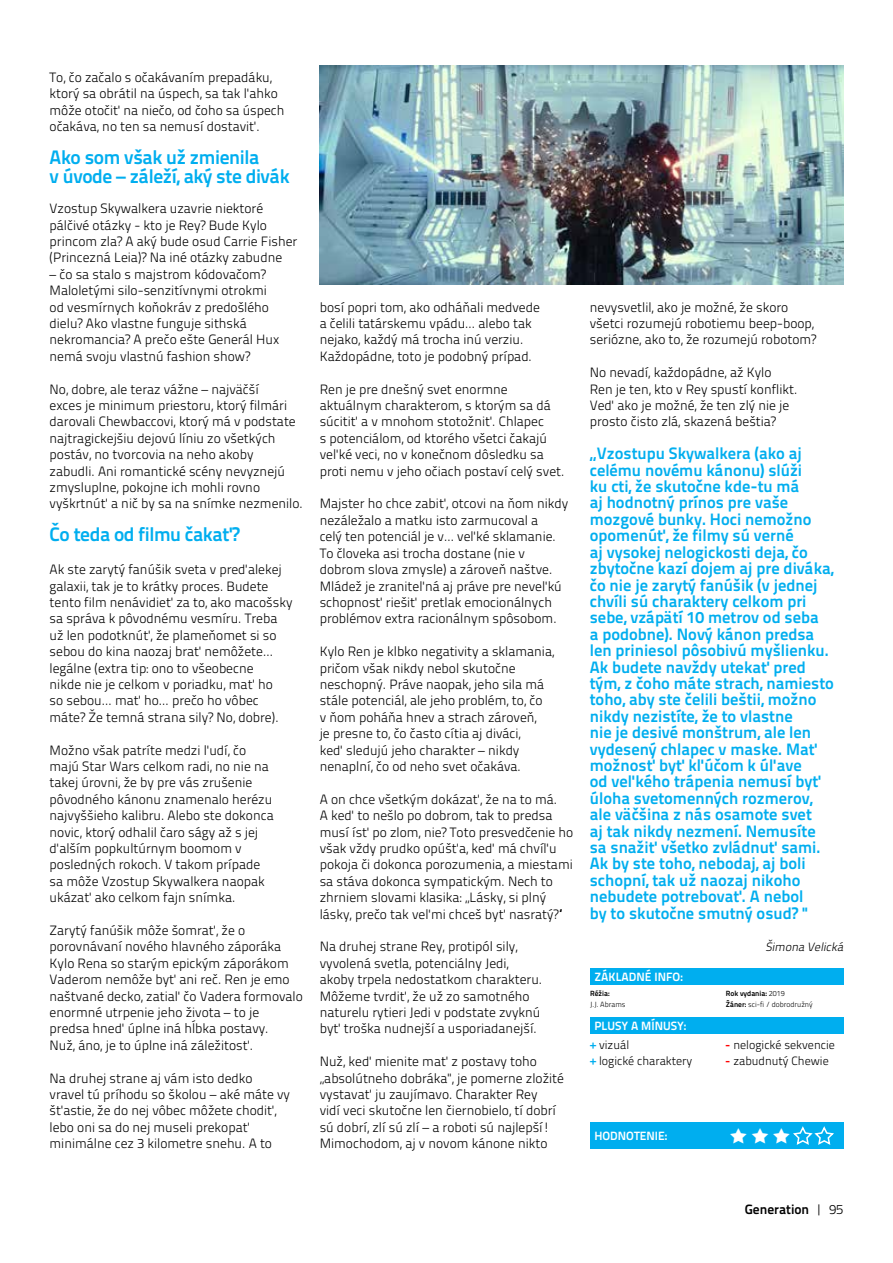
<style>
.page{position:relative;width:893px;height:1263px;background:#fff}
.page>*{position:absolute;margin:0;border:0;box-sizing:border-box;transform-origin:0 0}
.Subtitle_13pt_BLUE{font:700 19.5px/19.4px "Titillium Text 22 L";letter-spacing:-.02em;color:#00aeef}
.Body_INDENT_BLACK{font:700 16.5px/16.4px "Titillium Text 22 L";color:#00aeef}
.Body_INDENT_BLACK-2{font:300 13.5px/16.4px "Titillium Text 22 L";color:#000}
.Page_Numbers_RIGHT_W{font:700 13.5px "Titillium Text 22 L";color:#000}
.Body_BLACK{font:300 12px/16.4px "Titillium Text 22 L";color:#000}
.Review-Small_Box_Tit{font:700 12px "Titillium Text 22 L";color:#fff}
.Body_INDENT_BLACK-3{font:italic 300 12px "Titillium Text 22 L";color:#000}
.Review-Game_Info{font:300 7.5px/10.5px "Titillium Text 22 L";color:#000}
.s1{font-weight:700}
.s2{font-weight:700;color:#f00}
.s3{font-weight:700;color:#00aeef}
.s4{font-weight:300}
</style>
<div class="page">
<div style="left:590px;top:968px;width:253px;height:16px;background:#00aeef"></div>
<div style="left:590px;top:1017px;width:253px;height:17px;background:#00aeef"></div>
<div style="left:590px;top:1122px;width:253px;height:26px;background:#00aeef"></div>
<img style="left:320px;top:66px;width:523px;height:219px">
<svg style="left:793px;top:1126px;width:41px;height:19px"></svg>
<p class="Body_INDENT_BLACK-2" style="left:50px;top:68px;width:236px">To, čo začalo s očakávaním prepadáku, ktorý sa obrátil na úspech, sa tak ľahko môže otočiť na niečo, od čoho sa úspech očakáva, no ten sa nemusí dostaviť.</p>
<p class="Subtitle_13pt_BLUE" style="left:50px;top:146px;width:242px">Ako som však už zmienila<br>v úvode – záleží, aký ste divák</p>
<p class="Body_INDENT_BLACK-2" style="left:50px;top:200px;width:249px">Vzostup Skywalkera uzavrie niektoré pálčivé otázky - kto je Rey? Bude Kylo princom zla? A aký bude osud Carrie Fisher (Princezná Leia)? Na iné otázky zabudne</p>
<p class="Body_INDENT_BLACK-2" style="left:50px;top:265px;width:231px">– čo sa stalo s majstrom kódovačom?<br>Maloletými silo-senzitívnymi otrokmi od vesmírnych koňokráv z predošlého dielu? Ako vlastne funguje sithská nekromancia? A prečo ešte Generál Hux nemá svoju vlastnú fashion show?</p>
<p class="Body_INDENT_BLACK-2" style="left:50px;top:380px;width:255px">No, dobre, ale teraz vážne – najväčší<br>exces je minimum priestoru, ktorý filmári darovali Chewbaccovi, ktorý má v podstate najtragickejšiu dejovú líniu zo všetkých postáv, no tvorcovia na neho akoby<br>zabudli. Ani romantické scény nevyznejú zmysluplne, pokojne ich mohli rovno vyškrtnúť a nič by sa na snímke nezmenilo.</p>
<p class="Subtitle_13pt_BLUE" style="left:50px;top:524px;width:191px">Čo teda od filmu čakať?</p>
<p class="Body_INDENT_BLACK-2" style="left:50px;top:560px;width:244px">Ak ste zarytý fanúšik sveta v preďalekej galaxii, tak je to krátky proces. Budete tento film nenávidieť za to, ako macošsky sa správa k pôvodnému vesmíru. Treba už len podotknúť, že plameňomet si so sebou do kina naozaj brať nemôžete... legálne (extra tip: ono to všeobecne<br>nikde nie je celkom v poriadku, mať ho<br>so sebou... mať ho... prečo ho vôbec máte? Že temná strana sily? No, dobre).</p>
<p class="Body_INDENT_BLACK-2" style="left:50px;top:741px;width:226px">Možno však patríte medzi ľudí, čo majú Star Wars celkom radi, no nie na takej úrovni, že by pre vás zrušenie pôvodného kánonu znamenalo herézu najvyššieho kalibru. Alebo ste dokonca novic, ktorý odhalil čaro ságy až s jej ďalším popkultúrnym boomom v posledných rokoch. V takom prípade sa môže Vzostup Skywalkera naopak ukázať ako celkom fajn snímka.</p>
<p class="Body_INDENT_BLACK-2" style="left:50px;top:921px;width:255px">Zarytý fanúšik môže šomrať, že o porovnávaní nového hlavného záporáka Kylo Rena so starým epickým záporákom Vaderom nemôže byť ani reč. Ren je emo naštvané decko, zatiaľ čo Vadera formovalo enormné utrpenie jeho života – to je<br>predsa hneď úplne iná hĺbka postavy.<br>Nuž, áno, je to úplne iná záležitosť.</p>
<p class="Body_INDENT_BLACK-2" style="left:50px;top:1069px;width:242px">Na druhej strane aj vám isto dedko vravel tú príhodu so školou – aké máte vy šťastie, že do nej vôbec môžete chodiť, lebo oni sa do nej museli prekopať minimálne cez 3 kilometre snehu. A to</p>
<p class="Body_INDENT_BLACK-2" style="left:320px;top:298px;width:222px">bosí popri tom, ako odháňali medvede a čelili tatárskemu vpádu... alebo tak nejako, každý má trocha inú verziu.<br>Každopádne, toto je podobný prípad.</p>
<p class="Body_INDENT_BLACK-2" style="left:320px;top:380px;width:246px">Ren je pre dnešný svet enormne aktuálnym charakterom, s ktorým sa dá súcitiť a v mnohom stotožniť. Chlapec<br>s potenciálom, od ktorého všetci čakajú veľké veci, no v konečnom dôsledku sa proti nemu v jeho očiach postaví celý svet.</p>
<p class="Body_INDENT_BLACK-2" style="left:320px;top:495px;width:250px">Majster ho chce zabiť, otcovi na ňom nikdy nezáležalo a matku isto zarmucoval a<br>celý ten potenciál je v... veľké sklamanie.<br>To človeka asi trocha dostane (nie v dobrom slova zmysle) a zároveň naštve.<br>Mládež je zraniteľná aj práve pre neveľkú schopnosť riešiť pretlak emocionálnych problémov extra racionálnym spôsobom.</p>
<p class="Body_INDENT_BLACK-2" style="left:320px;top:642px;width:236px">Kylo Ren je klbko negativity a sklamania, pričom však nikdy nebol skutočne neschopný. Práve naopak, jeho sila má stále potenciál, ale jeho problém, to, čo<br>v ňom poháňa hnev a strach zároveň,<br>je presne to, čo často cítia aj diváci,<br>keď sledujú jeho charakter – nikdy nenaplní, čo od neho svet očakáva.</p>
<p class="Body_INDENT_BLACK-2" style="left:320px;top:790px;width:255px">A on chce všetkým dokázať, že na to má.<br>A keď to nešlo po dobrom, tak to predsa musí ísť po zlom, nie? Toto presvedčenie ho však vždy prudko opúšťa, keď má chvíľu pokoja či dokonca porozumenia, a miestami sa stáva dokonca sympatickým. Nech to zhrniem slovami klasika: „Lásky, si plný lásky, prečo tak veľmi chceš byť nasratý?“</p>
<p class="Body_INDENT_BLACK-2" style="left:320px;top:938px;width:224px">Na druhej strane Rey, protipól sily, vyvolená svetla, potenciálny Jedi, akoby trpela nedostatkom charakteru.<br>Môžeme tvrdiť, že už zo samotného naturelu rytieri Jedi v podstate zvyknú byť troška nudnejší a usporiadanejší.</p>
<p class="Body_INDENT_BLACK-2" style="left:320px;top:1052px;width:246px">Nuž, keď mienite mať z postavy toho „absolútneho dobráka", je pomerne zložité vystavať ju zaujímavo. Charakter Rey<br>vidí veci skutočne len čiernobielo, tí dobrí sú dobrí, zlí sú zlí – a roboti sú najlepší!<br>Mimochodom, aj v novom kánone nikto</p>
<p class="Body_INDENT_BLACK-2" style="left:590px;top:298px;width:228px">nevysvetlil, ako je možné, že skoro všetci rozumejú robotiemu beep-boop, seriózne, ako to, že rozumejú robotom?</p>
<p class="Body_INDENT_BLACK-2" style="left:590px;top:364px;width:209px">No nevadí, každopádne, až Kylo Ren je ten, kto v Rey spustí konflikt.<br>Veď ako je možné, že ten zlý nie je prosto čisto zlá, skazená beštia?</p>
<p class="Body_INDENT_BLACK" style="left:590px;top:444px;width:246px">„Vzostupu Skywalkera (ako aj celému novému kánonu) slúži<br>ku cti, že skutočne kde-tu má<br>aj hodnotný prínos pre vaše mozgové bunky. Hoci nemožno opomenúť, že filmy sú verné<br>aj vysokej nelogickosti deja, čo zbytočne kazí dojem aj pre diváka, čo nie je zarytý fanúšik (v jednej chvíli sú charaktery celkom pri sebe, vzápätí 10 metrov od seba<br>a podobne). Nový kánon predsa len priniesol pôsobivú myšlienku.<br>Ak budete navždy utekať pred tým, z čoho máte strach, namiesto toho, aby ste čelili beštii, možno nikdy nezistíte, že to vlastne<br>nie je desivé monštrum, ale len vydesený chlapec v maske. Mať možnosť byť kľúčom k úľave<br>od veľkého trápenia nemusí byť úloha svetomenných rozmerov, ale väčšina z nás osamote svet<br>aj tak nikdy nezmení. Nemusíte sa snažiť všetko zvládnuť sami.<br>Ak by ste toho, nebodaj, aj boli schopní, tak už naozaj nikoho nebudete potrebovať. A nebol<br>by to skutočne smutný osud? "</p>
<p class="Body_INDENT_BLACK-3" style="left:765px;top:938px;width:82px">Šimona Velická</p>
<p class="Review-Small_Box_Tit" style="left:594px;top:967px;width:90px">ZÁKLADNÉ INFO:</p>
<p class="Review-Game_Info" style="left:590px;top:988px;width:37px"><span class="s1">Réžia:<br></span>J.J. Abrams</p>
<p class="Review-Game_Info" style="left:726px;top:988px;width:89px"><span class="s1">Rok vydania:</span> 2019<br><span class="s1">Žáner:</span> sci-fi / dobrodružný</p>
<p class="Body_BLACK" style="left:725px;top:1036px;width:111px"><span class="s2">-</span> nelogické sekvencie</p>
<p class="Body_BLACK" style="left:725px;top:1052px;width:105px"><span class="s2">-</span> zabudnutý Chewie</p>
<p class="Review-Small_Box_Tit" style="left:594px;top:1016px;width:93px">PLUSY A MÍNUSY:</p>
<p class="Body_BLACK" style="left:590px;top:1036px;width:104px"><span class="s3">+</span> vizuál<br><span class="s3">+</span> logické charaktery</p>
<p class="Review-Small_Box_Tit" style="left:594px;top:1126px;width:74px">HODNOTENIE:</p>
<p class="Page_Numbers_RIGHT_W" style="left:745px;top:1199px;width:100px">Generation <span class="s4">| 95</span></p>
</div>
